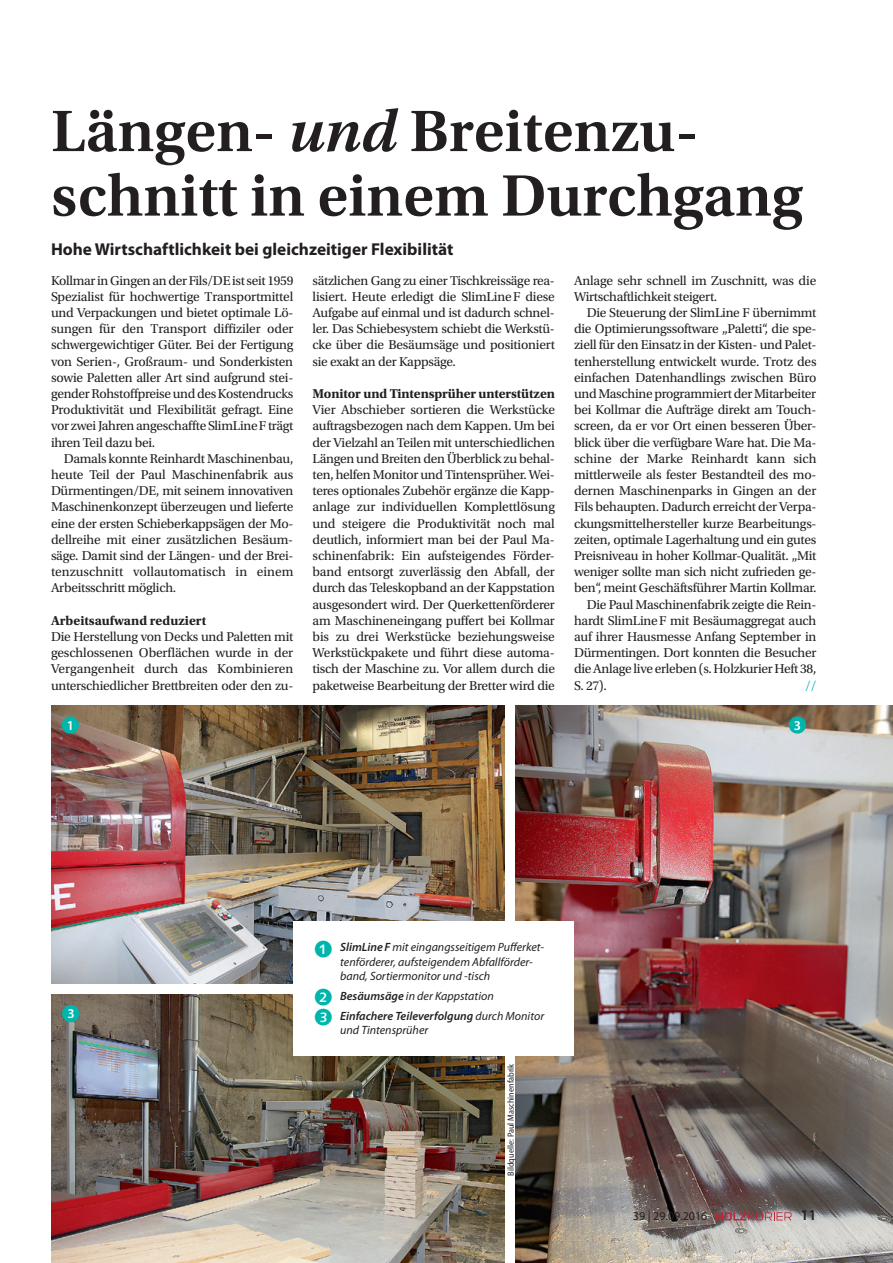
<style>
.page{position:relative;width:893px;height:1263px;background:#fff}
.page>*{position:absolute;margin:0;border:0;box-sizing:border-box;transform-origin:0 0}
.t1{font:600 61.5px/64.5px "Utopia Std";color:#231f20}
.t2{font:700 17.25px "Myriad Pro";color:#231f20}
.t3{font:600 15px "Myriad Pro";color:#231f20}
.t4{font:13.5px/16.2px "Utopia Std";letter-spacing:-.02em;color:#231f20;text-align:justify}
.t5{font:700 13.5px "Utopia Std";letter-spacing:-.005em;color:#231f20}
.t6{font:600 13.5px "Myriad Pro";color:#fff}
.t7{font:13.5px "Utopia Std";color:#00b5ac}
.t8{font:italic 12px/14.4px "Myriad Pro";color:#231f20}
.t9{font:italic 600 12px/20px "Myriad Pro";color:#231f20}
.t10{font:12px "Myriad Pro";color:#231f20}
.t11{font:semi-condensed 9px "Myriad Pro";color:#231f20}
.s1{font-style:italic}
.s2{font-family:"Galileo Press Callout";font-style:normal;font-size:17.25px;color:#00b5ac}
.s3{font-weight:600}
.s4{font-family:"Galileo Press Callout";font-weight:400;font-style:normal;font-size:17.25px;color:#00b5ac}
.s5{font-weight:400}
</style>
<div class="page">
<img style="left:51px;top:706px;width:454px;height:278px">
<img style="left:51px;top:994px;width:454px;height:269px">
<img style="left:516px;top:706px;width:377px;height:557px">
<div style="left:62px;top:716px;width:17px;height:18px;background:#00b5ac;border-radius:50%"></div>
<div style="left:789px;top:716px;width:17px;height:18px;background:#00b5ac;border-radius:50%"></div>
<div style="left:293px;top:921px;width:281px;height:135px;background:#fff"></div>
<div style="left:62px;top:1005px;width:17px;height:17px;background:#00b5ac;border-radius:50%"></div>
<svg style="left:716px;top:1212px;width:76px;height:8px"></svg>
<h1 class="t1" style="left:51px;top:100px;width:753px">Längen- <span class="s1">und</span> Breitenzu&shy;schnitt in einem Durchgang</h1>
<p class="t2" style="left:51px;top:240px;width:404px">Hohe Wirtschaftlichkeit bei gleichzeitiger Flexibilität</p>
<p class="t4" style="left:51px;top:272px;width:244px">Kollmar in Gingen an der Fils/DE ist seit 1959<br>Spezialist für hochwertige Transportmittel und Verpackungen und bietet optimale Lö&shy;sungen für den Transport diffiziler oder schwergewichtiger Güter. Bei der Fertigung von Serien-, Großraum- und Sonderkisten sowie Paletten aller Art sind aufgrund stei&shy;gender Rohstoffpreise und des Kostendrucks Produktivität und Flexibilität gefragt. Eine vor zwei Jahren angeschaffte SlimLineF trägt ihren Teil dazu bei.</p>
<p class="t4" style="left:51px;top:450px;width:244px;text-indent:13px">Damals konnte Reinhardt Maschinenbau, heute Teil der Paul Maschinenfabrik aus Dürmentingen/DE, mit seinem innovativen Maschinenkonzept überzeugen und lieferte eine der ersten Schieberkappsägen der Mo&shy;dellreihe mit einer zusätzlichen Besäum&shy;säge. Damit sind der Längen- und der Brei&shy;tenzuschnitt vollautomatisch in einem Arbeitsschritt möglich.</p>
<p class="t5" style="left:51px;top:612px;width:157px">Arbeitsaufwand reduziert</p>
<p class="t4" style="left:51px;top:629px;width:244px">Die Herstellung von Decks und Paletten mit geschlossenen Oberflächen wurde in der Vergangenheit durch das Kombinieren unterschiedlicher Brettbreiten oder den zu-</p>
<p class="t4" style="left:313px;top:272px;width:244px">sätzlichen Gang zu einer Tischkreissäge rea&shy;lisiert. Heute erledigt die SlimLineF diese Aufgabe auf einmal und ist dadurch schnel&shy;ler. Das Schiebesystem schiebt die Werkstü&shy;cke über die Besäumsäge und positioniert sie exakt an der Kappsäge.</p>
<p class="t5" style="left:313px;top:386px;width:244px">Monitor und Tintensprüher unterstützen</p>
<p class="t4" style="left:313px;top:402px;width:244px">Vier Abschieber sortieren die Werkstücke auftragsbezogen nach dem Kappen. Um bei der Vielzahl an Teilen mit unterschiedlichen Längen und Breiten den Überblick zu behal&shy;ten, helfen Monitor und Tintensprüher. Wei&shy;teres optionales Zubehör ergänze die Kapp&shy;anlage zur individuellen Komplettlösung und steigere die Produktivität noch mal deutlich, informiert man bei der Paul Ma&shy;schinenfabrik: Ein aufsteigendes Förder&shy;band entsorgt zuverlässig den Abfall, der durch das Teleskopband an der Kappstation ausgesondert wird. Der Querkettenförderer am Maschineneingang puffert bei Kollmar bis zu drei Werkstücke beziehungsweise Werkstückpakete und führt diese automa&shy;tisch der Maschine zu. Vor allem durch die paketweise Bearbeitung der Bretter wird die</p>
<p class="t4" style="left:574px;top:272px;width:244px">Anlage sehr schnell im Zuschnitt, was die<br>Wirtschaftlichkeit steigert.</p>
<p class="t4" style="left:587px;top:305px;width:231px">Die Steuerung der SlimLine F übernimmt</p>
<p class="t4" style="left:574px;top:321px;width:244px">die Optimierungssoftware „Paletti“, die spe-</p>
<p class="t4" style="left:574px;top:337px;width:244px">ziell für den Einsatz in der Kisten- und Palet-</p>
<p class="t4" style="left:574px;top:353px;width:244px">tenherstellung entwickelt wurde. Trotz des</p>
<p class="t4" style="left:574px;top:369px;width:244px">einfachen Datenhandlings zwischen Büro</p>
<p class="t4" style="left:574px;top:386px;width:244px">und Maschine programmiert der Mitarbeiter</p>
<p class="t4" style="left:574px;top:402px;width:244px">bei Kollmar die Aufträge direkt am Touch-</p>
<p class="t4" style="left:574px;top:418px;width:244px">screen, da er vor Ort einen besseren Über-</p>
<p class="t4" style="left:574px;top:434px;width:244px">blick über die verfügbare Ware hat. Die Ma-</p>
<p class="t4" style="left:574px;top:450px;width:244px">schine der Marke Reinhardt kann sich</p>
<p class="t4" style="left:574px;top:467px;width:244px">mittlerweile als fester Bestandteil des mo-</p>
<p class="t4" style="left:574px;top:483px;width:244px">dernen Maschinenparks in Gingen an der</p>
<p class="t4" style="left:574px;top:499px;width:244px">Fils behaupten. Dadurch erreicht der Verpa-</p>
<p class="t4" style="left:574px;top:515px;width:244px">ckungsmittelhersteller kurze Bearbeitungs-</p>
<p class="t4" style="left:574px;top:531px;width:244px">zeiten, optimale Lagerhaltung und ein gutes</p>
<p class="t4" style="left:574px;top:548px;width:244px">Preisniveau in hoher Kollmar-Qualität. „Mit</p>
<p class="t4" style="left:574px;top:564px;width:244px">weniger sollte man sich nicht zufrieden ge-</p>
<p class="t4" style="left:574px;top:580px;width:244px">ben“, meint Geschäftsführer Martin Kollmar.</p>
<p class="t4" style="left:587px;top:596px;width:231px">Die Paul Maschinenfabrik zeigte die Rein-</p>
<p class="t4" style="left:574px;top:612px;width:244px">hardt SlimLineF mit Besäumaggregat auch</p>
<p class="t4" style="left:574px;top:629px;width:244px">auf ihrer Hausmesse Anfang September in</p>
<p class="t4" style="left:574px;top:645px;width:244px">Dürmentingen. Dort konnten die Besucher</p>
<p class="t4" style="left:574px;top:661px;width:244px">die Anlage live erleben (s. Holzkurier Heft 38,</p>
<p class="t4" style="left:574px;top:677px;width:34px">S. 27).</p>
<p class="t7" style="left:805px;top:678px;width:13px">//</p>
<p class="t6" style="left:67px;top:718px;width:9px">1</p>
<p class="t6" style="left:794px;top:717px;width:9px">3</p>
<p class="t6" style="left:67px;top:1006px;width:9px">3</p>
<p class="t8" style="left:340px;top:940px;width:206px;text-indent:-26px"><span class="s2">1</span> <span class="s3">SlimLine F</span> mit eingangsseitigem Pufferket&shy;tenförderer, aufsteigendem Abfallförder&shy;band, Sortiermonitor und -tisch</p>
<p class="t9" style="left:315px;top:986px;width:231px"><span class="s4">2</span> Besäumsäge <span class="s5">in der Kappstation<br></span><span class="s4">3</span> Einfachere Teileverfolgung <span class="s5">durch Monitor</span></p>
<p class="t8" style="left:340px;top:1023px;width:90px">und Tintensprüher</p>
<p class="t11" style="left:506px;top:1175px;width:114px;rotate:-90deg">Bildquelle: Paul Maschinenfabrik</p>
<p class="t10" style="left:633px;top:1210px;width:76px">39 | 29.09.2016</p>
<p class="t3" style="left:800px;top:1207px;width:18px">11</p>
</div>
